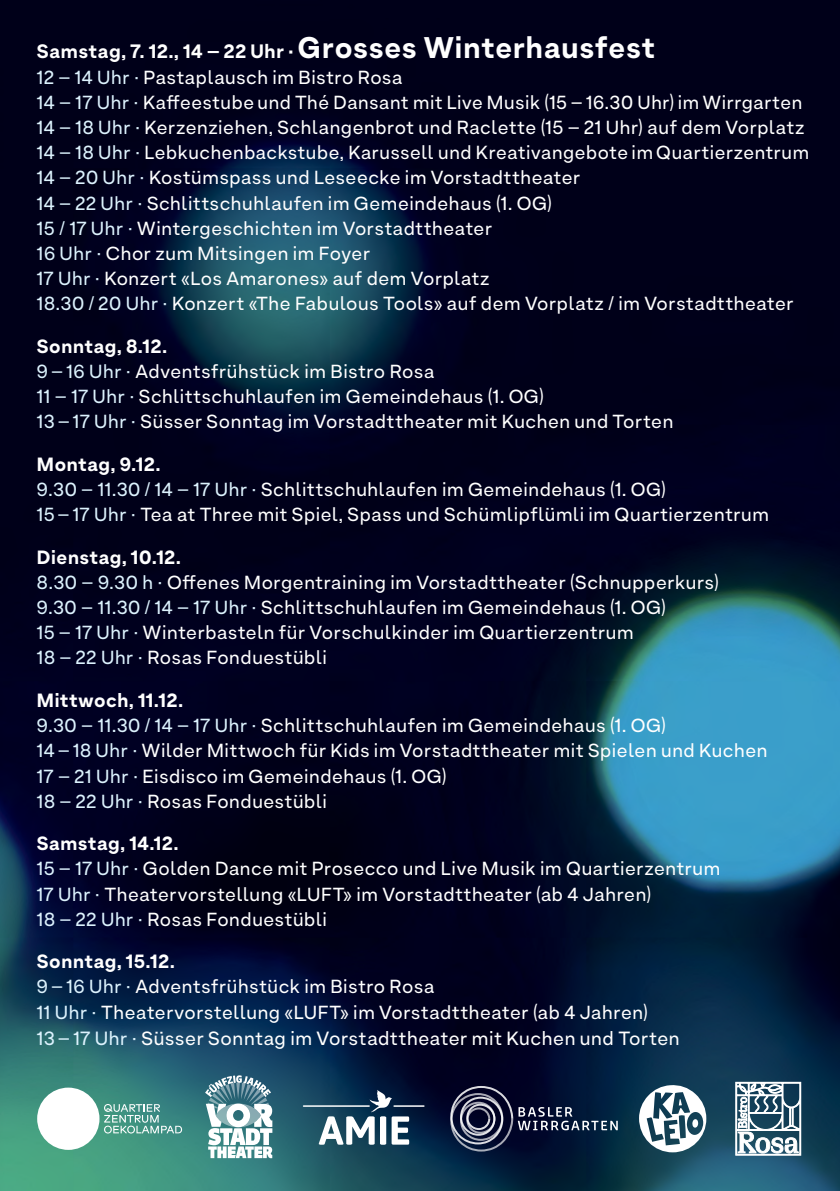
<style>
.page{position:relative;width:840px;height:1191px;background:#fff}
.page>*{position:absolute;margin:0;border:0;box-sizing:border-box;transform-origin:0 0}
.t1{font:19.2px "Armin Grotesk";letter-spacing:.035em;color:#fff}
.t2{font:800 19.2px "Armin Grotesk";letter-spacing:.035em;color:#fff}
.t3{font:19px/25.2px "Armin Grotesk";letter-spacing:.035em;color:#fff}
.s1{font-size:29.6px}
.s2{color:#dcf2fd}
.s3{font-weight:800}
</style>
<div class="page">
<img style="left:0;top:0;width:839px;height:1191px">
<svg style="left:638px;top:1084px;width:68px;height:68px"></svg>
<hr style="left:303px;top:1105px;width:66px;height:1px;background:#fff">
<svg style="left:318px;top:1089px;width:105px;height:55px"></svg>
<svg style="left:450px;top:1086px;width:167px;height:65px;background:#25304d"></svg>
<div style="left:37px;top:1087px;width:62px;height:62px;background:#fff;border-radius:50%"></div>
<svg style="left:104px;top:1104px;width:78px;height:29px;background:#69a79e"></svg>
<svg style="left:735px;top:1081px;width:65px;height:74px"></svg>
<svg style="left:205px;top:1075px;width:67px;height:83px"></svg>
<p class="t2" style="left:37px;top:39px;width:619px">Samstag, 7. 12., 14 – 22 Uhr · <span class="s1">Grosses Winterhausfest</span></p>
<p class="t3" style="left:37px;top:66px;width:773px"><span class="s2">12 – 14 Uhr ·</span> Pastaplausch im Bistro Rosa<br><span class="s2">14 – 17 Uhr ·</span> Kaffeestube und Thé Dansant mit Live Musik (15 – 16.30 Uhr) im Wirrgarten <span class="s2">14 – 18 Uhr ·</span> Kerzenziehen, Schlangenbrot und Raclette (15 – 21 Uhr) auf dem Vorplatz <span class="s2">14 – 18 Uhr ·</span> Lebkuchenbackstube, Karussell und Kreativangebote im Quartierzentrum <span class="s2">14 – 20 Uhr ·</span> Kostümspass und Leseecke im Vorstadttheater<br><span class="s2">14 – 22 Uhr ·</span> Schlittschuhlaufen im Gemeindehaus (1. OG)<br><span class="s2">15 / 17 Uhr ·</span> Wintergeschichten im Vorstadttheater<br><span class="s2">16 Uhr ·</span> Chor zum Mitsingen im Foyer<br><span class="s2">17 Uhr ·</span> Konzert «Los Amarones» auf dem Vorplatz<br><span class="s2">18.30 / 20 Uhr ·</span> Konzert «The Fabulous Tools» auf dem Vorplatz / im Vorstadttheater</p>
<p class="t3" style="left:37px;top:335px;width:637px"><span class="s3">Sonntag, 8.12.<br></span><span class="s2">9 – 16 Uhr ·</span> Adventsfrühstück im Bistro Rosa<br><span class="s2">11 – 17 Uhr ·</span> Schlittschuhlaufen im Gemeindehaus (1. OG)<br><span class="s2">13 – 17 Uhr ·</span> Süsser Sonntag im Vorstadttheater mit Kuchen und Torten</p>
<p class="t3" style="left:37px;top:453px;width:733px"><span class="s3">Montag, 9.12.<br></span><span class="s2">9.30 – 11.30 / 14 – 17 Uhr ·</span> Schlittschuhlaufen im Gemeindehaus (1. OG)<br><span class="s2">15 – 17 Uhr ·</span> Tea at Three mit Spiel, Spass und Schümlipflümli im Quartierzentrum</p>
<p class="t3" style="left:37px;top:546px;width:683px"><span class="s3">Dienstag, 10.12.<br></span><span class="s2">8.30 – 9.30 h ·</span> Offenes Morgentraining im Vorstadttheater (Schnupperkurs)<br><span class="s2">9.30 – 11.30 / 14 – 17 Uhr ·</span> Schlittschuhlaufen im Gemeindehaus (1. OG)<br><span class="s2">15 – 17 Uhr ·</span> Winterbasteln für Vorschulkinder im Quartierzentrum<br><span class="s2">18 – 22 Uhr ·</span> Rosas Fonduestübli</p>
<p class="t3" style="left:37px;top:689px;width:731px"><span class="s3">Mittwoch, 11.12.<br></span><span class="s2">9.30 – 11.30 / 14 – 17 Uhr ·</span> Schlittschuhlaufen im Gemeindehaus (1. OG)<br><span class="s2">14 – 18 Uhr ·</span> Wilder Mittwoch für Kids im Vorstadttheater mit Spielen und Kuchen <span class="s2">17 – 21 Uhr ·</span> Eisdisco im Gemeindehaus (1. OG)<br><span class="s2">18 – 22 Uhr ·</span> Rosas Fonduestübli</p>
<p class="t3" style="left:37px;top:832px;width:684px"><span class="s3">Samstag, 14.12.<br></span><span class="s2">15 – 17 Uhr ·</span> Golden Dance mit Prosecco und Live Musik im Quartierzentrum <span class="s2">17 Uhr ·</span> Theatervorstellung «LUFT» im Vorstadttheater (ab 4 Jahren)<br><span class="s2">18 – 22 Uhr ·</span> Rosas Fonduestübli</p>
<p class="t3" style="left:37px;top:950px;width:612px"><span class="s3">Sonntag, 15.12.<br></span><span class="s2">9 – 16 Uhr ·</span> Adventsfrühstück im Bistro Rosa<br><span class="s2">11 Uhr ·</span> Theatervorstellung «LUFT» im Vorstadttheater (ab 4 Jahren)</p>
<p class="t1" style="left:37px;top:1026px;width:644px"><span class="s2">13 – 17 Uhr ·</span> Süsser Sonntag im Vorstadttheater mit Kuchen und Torten</p>
</div>
